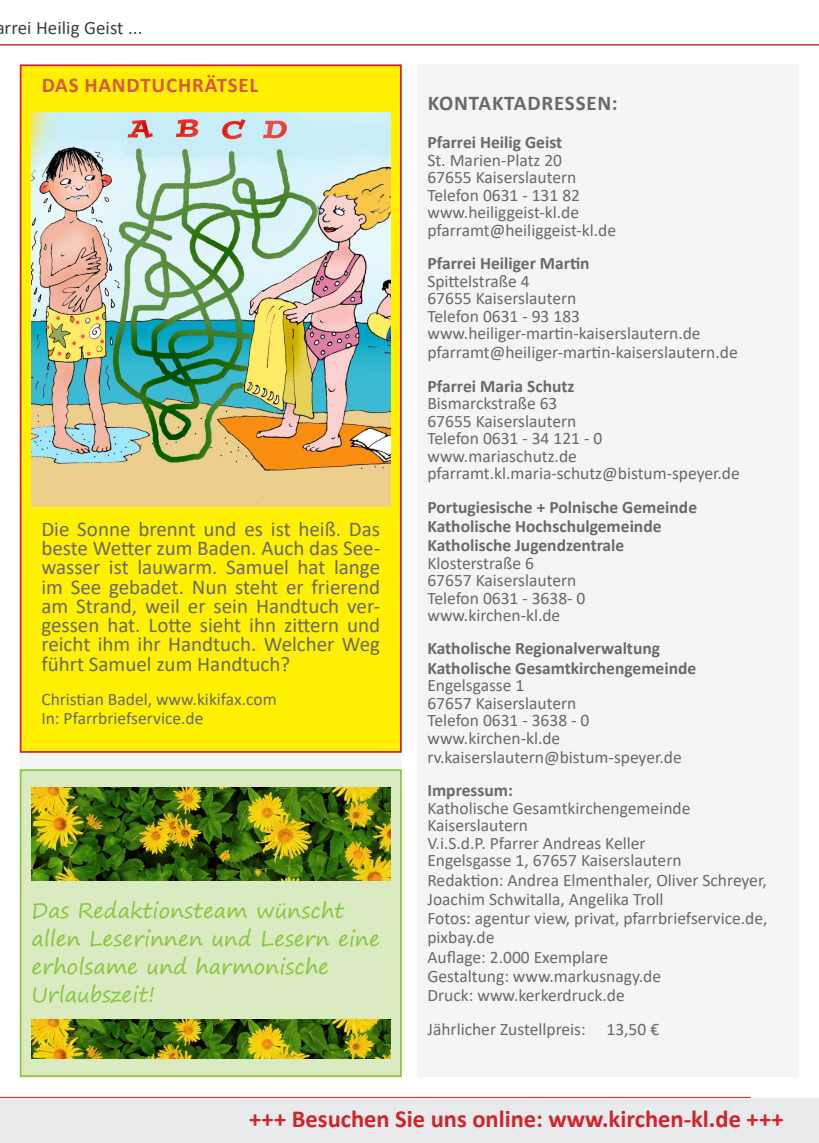
<style>
.page{position:relative;width:819px;height:1143px;background:#fff}
.page>*{position:absolute;margin:0;border:0;box-sizing:border-box;transform-origin:0 0}
.t1{font:700 24.5px "Calibri";color:#d1232a}
.Messe{font:21px/19.2px "Calibri";color:#69696c;text-align:justify}
.t2{font:21px/28px "Segoe Print";color:#8bc63e}
.Messe-2{font:700 21px "Calibri";letter-spacing:.04em;color:#d95842}
.Messe-3{font:700 21px "Calibri";letter-spacing:.04em;color:#69696c}
.t3{font:18.9px "Calibri";letter-spacing:.005em;color:#3e3e3f}
.Messe-4{font:17.5px/19.2px "Calibri";color:#69696c}
.Messe-5{font:700 17.5px/17.5px "Calibri";color:#69696c}
.s1{font-weight:400}
</style>
<div class="page">
<div style="left:417px;top:64px;width:382px;height:1012px;background:#f4f5f5"></div>
<div style="left:0;top:1097px;width:818px;height:45px;background:#e9eaeb"></div>
<hr style="left:0;top:1096px;width:751px;height:1px;background:#d1232a">
<hr style="left:0;top:44px;width:819px;height:1px;background:#d1232a">
<div style="left:21px;top:65px;width:380px;height:686px;background:#fff101"></div>
<div style="left:20px;top:64px;width:382px;height:688px;border:2px solid #d1232a"></div>
<img style="left:31px;top:112px;width:359px;height:394px">
<div style="left:21px;top:770px;width:380px;height:305px;background:#daeac1"></div>
<div style="left:20px;top:769px;width:382px;height:307px;border:2px solid #8bc63e"></div>
<img style="left:31px;top:787px;width:359px;height:93px">
<img style="left:31px;top:1019px;width:359px;height:39px">
<p class="t3" style="left:5px;top:15px;width:139px">rrei Heilig Geist ...</p>
<p class="Messe-2" style="left:42px;top:70px;width:218px">DAS HANDTUCHRÄTSEL</p>
<p class="Messe" style="left:41px;top:518px;width:340px">Die Sonne brennt und es ist heiß. Das beste Wetter zum Baden. Auch das See&shy;wasser ist lauwarm. Samuel hat lange im See gebadet. Nun steht er frierend am Strand, weil er sein Handtuch ver&shy;gessen hat. Lotte sieht ihn zittern und reicht ihm ihr Handtuch. Welcher Weg führt Samuel zum Handtuch?</p>
<p class="Messe-4" style="left:41px;top:689px;width:237px">Christian Badel, www.kikifax.com<br>In: Pfarrbriefservice.de</p>
<p class="t2" style="left:31px;top:895px;width:350px">Das Redaktionsteam wünscht allen Leserinnen und Lesern eine erholsame und harmonische</p>
<p class="t2" style="left:31px;top:979px;width:125px">Urlaubszeit!</p>
<p class="Messe-3" style="left:428px;top:88px;width:191px">KONTAKTADRESSEN:</p>
<p class="Messe-5" style="left:427px;top:133px;width:136px">Pfarrei Heilig Geist<br><span class="s1">St. Marien-Platz 20</span></p>
<p class="Messe-4" style="left:427px;top:167px;width:150px">67655 Kaiserslautern</p>
<p class="Messe-4" style="left:427px;top:185px;width:154px">Telefon 0631 - 131 82</p>
<p class="Messe-4" style="left:427px;top:203px;width:190px;line-height:17.5px">www.heiliggeist-kl.de pfarramt@heiliggeist-kl.de</p>
<p class="Messe-5" style="left:427px;top:254px;width:164px">Pfarrei Heiliger Martin</p>
<p class="Messe-4" style="left:427px;top:271px;width:104px">Spittelstraße 4</p>
<p class="Messe-4" style="left:427px;top:288px;width:150px">67655 Kaiserslautern</p>
<p class="Messe-4" style="left:427px;top:306px;width:154px">Telefon 0631 - 93 183</p>
<p class="Messe-4" style="left:427px;top:323px;width:275px">www.heiliger-martin-kaiserslautern.de</p>
<p class="Messe-4" style="left:427px;top:342px;width:312px">pfarramt@heiliger-martin-kaiserslautern.de</p>
<p class="Messe-5" style="left:427px;top:377px;width:149px">Pfarrei Maria Schutz</p>
<p class="Messe-4" style="left:427px;top:393px;width:132px">Bismarckstraße 63</p>
<p class="Messe-4" style="left:427px;top:411px;width:150px">67655 Kaiserslautern</p>
<p class="Messe-4" style="left:427px;top:428px;width:176px">Telefon 0631 - 34 121 - 0</p>
<p class="Messe-4" style="left:427px;top:446px;width:151px">www.mariaschutz.de</p>
<p class="Messe-4" style="left:427px;top:463px;width:314px">pfarramt.kl.maria-schutz@bistum-speyer.de</p>
<p class="Messe-5" style="left:427px;top:497px;width:271px">Portugiesische + Polnische Gemeinde</p>
<p class="Messe-5" style="left:427px;top:517px;width:236px">Katholische Hochschulgemeinde</p>
<p class="Messe-5" style="left:427px;top:536px;width:198px">Katholische Jugendzentrale</p>
<p class="Messe-4" style="left:427px;top:552px;width:108px">Klosterstraße 6</p>
<p class="Messe-4" style="left:427px;top:570px;width:150px">67657 Kaiserslautern</p>
<p class="Messe-4" style="left:427px;top:587px;width:160px">Telefon 0631 - 3638- 0</p>
<p class="Messe-4" style="left:427px;top:605px;width:134px">www.kirchen-kl.de</p>
<p class="Messe-5" style="left:427px;top:639px;width:234px">Katholische Regionalverwaltung</p>
<p class="Messe-5" style="left:427px;top:658px;width:270px">Katholische Gesamtkirchengemeinde</p>
<p class="Messe-4" style="left:427px;top:675px;width:98px">Engelsgasse 1</p>
<p class="Messe-4" style="left:427px;top:692px;width:150px">67657 Kaiserslautern</p>
<p class="Messe-4" style="left:427px;top:710px;width:163px">Telefon 0631 - 3638 - 0</p>
<p class="Messe-4" style="left:427px;top:727px;width:134px">www.kirchen-kl.de</p>
<p class="Messe-4" style="left:427px;top:747px;width:256px">rv.kaiserslautern@bistum-speyer.de</p>
<p class="Messe-5" style="left:427px;top:781px;width:87px">Impressum:</p>
<p class="Messe-4" style="left:427px;top:798px;width:265px;line-height:17.5px">Katholische Gesamtkirchengemeinde<br>Kaiserslautern</p>
<p class="Messe-4" style="left:427px;top:832px;width:220px">V.i.S.d.P. Pfarrer Andreas Keller</p>
<p class="Messe-4" style="left:427px;top:850px;width:256px">Engelsgasse 1, 67657 Kaiserslautern</p>
<p class="Messe-4" style="left:427px;top:869px;width:341px">Redaktion: Andrea Elmenthaler, Oliver Schreyer,<br>Joachim Schwitalla, Angelika Troll</p>
<p class="Messe-4" style="left:427px;top:908px;width:342px">Fotos: agentur view, privat, pfarrbriefservice.de, pixbay.de</p>
<p class="Messe-4" style="left:427px;top:946px;width:182px">Auflage: 2.000 Exemplare</p>
<p class="Messe-4" style="left:427px;top:965px;width:235px">Gestaltung: www.markusnagy.de<br>Druck: www.kerkerdruck.de</p>
<p class="Messe-4" style="left:427px;top:1019px;width:233px">Jährlicher Zustellpreis: 13,50 €</p>
<p class="t1" style="left:249px;top:1101px;width:536px">+++ Besuchen Sie uns online: www.kirchen-kl.de +++</p>
</div>
